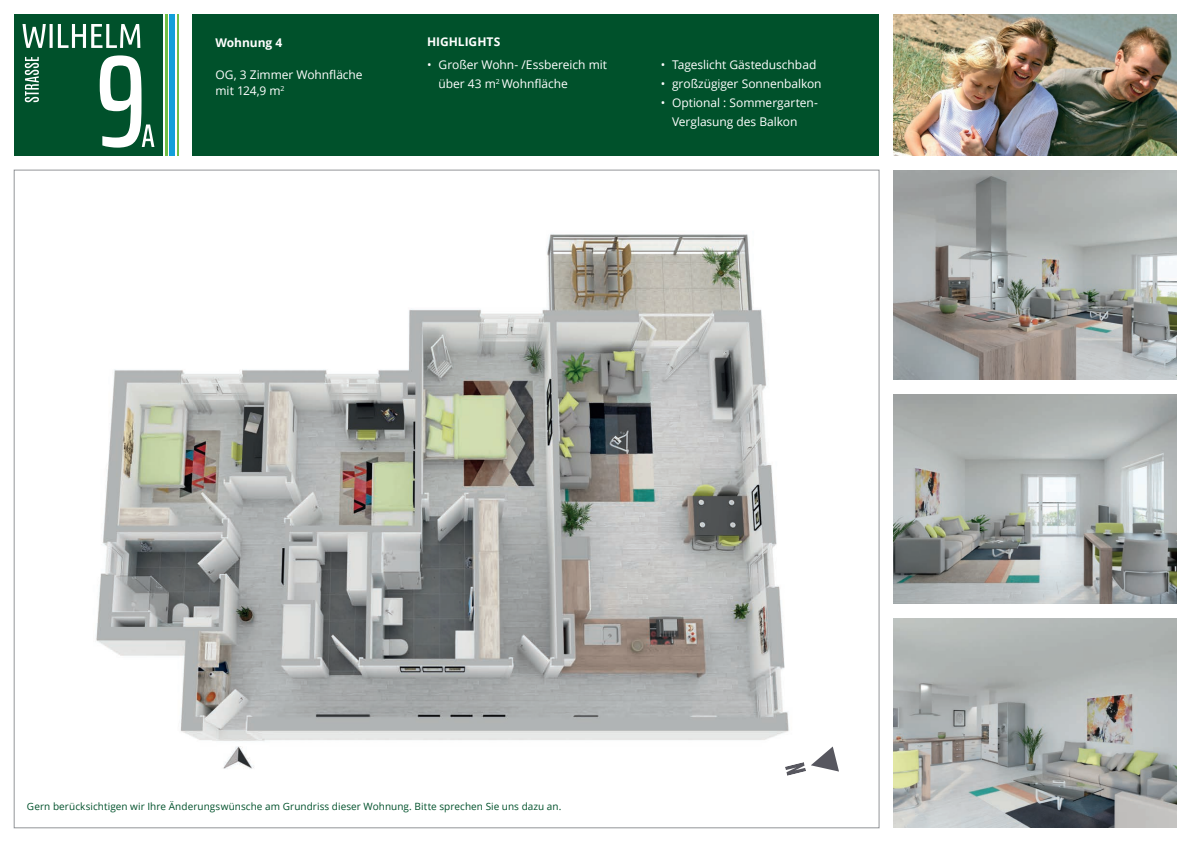
<style>
.page{position:relative;width:1191px;height:842px;background:#fff}
.page>*{position:absolute;margin:0;border:0;box-sizing:border-box;transform-origin:0 0}
.t1{font:12px/19px "Open Sans";letter-spacing:-.005em;color:#fff}
.t2{font:700 12px "Open Sans";letter-spacing:-.005em;color:#fff}
.t3{font:10px "Open Sans";letter-spacing:.005em;color:#00512b}
</style>
<div class="page">
<div style="left:193px;top:14px;width:686px;height:142px;background:#00512b"></div>
<img style="left:893px;top:14px;width:283px;height:142px">
<img style="left:893px;top:170px;width:283px;height:210px">
<img style="left:893px;top:394px;width:283px;height:210px">
<img style="left:893px;top:618px;width:283px;height:210px">
<div style="left:169px;top:14px;width:5px;height:142px;background:#139fda"></div>
<hr style="left:165px;top:14px;width:2px;height:142px;background:#70be46">
<hr style="left:177px;top:14px;width:2px;height:142px;background:#70be46">
<div style="left:14px;top:14px;width:149px;height:142px;background:#00512b"></div>
<svg style="left:100px;top:55px;width:54px;height:93px"></svg>
<svg style="left:22px;top:24px;width:118px;height:24px"></svg>
<svg style="left:25px;top:57px;width:14px;height:45px"></svg>
<img style="left:96px;top:234px;width:693px;height:535px">
<img style="left:770px;top:737px;width:69px;height:35px">
<img style="left:811px;top:746px;width:28px;height:25px">
<img style="left:785px;top:762px;width:21px;height:14px">
<p class="t2" style="left:427px;top:33px;width:75px">HIGHLIGHTS</p>
<p class="t2" style="left:215px;top:35px;width:68px">Wohnung 4</p>
<p class="t1" style="left:215px;top:67px;width:149px;line-height:16px">OG, 3 Zimmer Wohnfläche mit 124,9 m<sup>2</sup></p>
<p class="t1" style="left:438px;top:55px;width:170px;text-indent:-11px">• Großer Wohn- /Essbereich mit über 43 m<sup>2</sup> Wohnfläche</p>
<p class="t1" style="left:660px;top:55px;width:157px">• Tageslicht Gästeduschbad</p>
<p class="t1" style="left:660px;top:74px;width:162px">• großzügiger Sonnenbalkon</p>
<p class="t1" style="left:672px;top:93px;width:147px;text-indent:-11px">• Optional : Sommergarten-<br>Verglasung des Balkon</p>
<p class="t3" style="left:27px;top:799px;width:536px">Gern berücksichtigen wir Ihre Änderungswünsche am Grundriss dieser Wohnung. Bitte sprechen Sie uns dazu an.</p>
</div>
